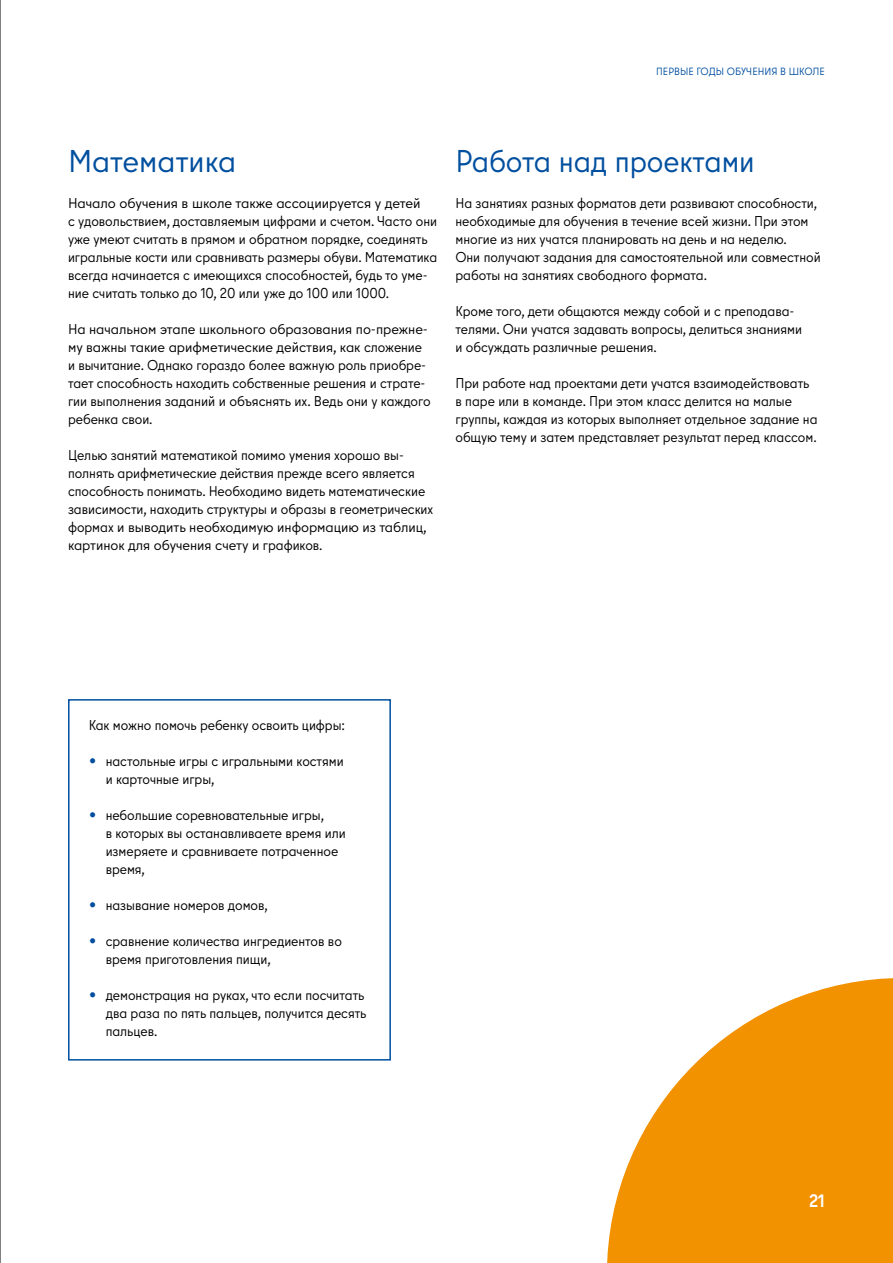
<style>
.page{position:relative;width:893px;height:1263px;background:#fff}
.page>*{position:absolute;margin:0;border:0;box-sizing:border-box;transform-origin:0 0}
.Copy_9_5_pt{font:31.5px "Berlin Type";letter-spacing:-.005em;color:#004f9f;scale:.96 1}
.S2{font:31.5px "Berlin Type";color:#004f9f}
.Pagina_Rot{font:700 18px "Berlin Type";color:#fff;scale:.96 1}
.Copy_9_5_pt-2{font:14.25px/18px "Berlin Type";letter-spacing:-.005em;color:#000;scale:.96 1}
.Copy_9_5_pt-3{font:14.25px/18px "Berlin Type";letter-spacing:-.005em;color:#000}
.Kapitel{font:10.5px "Berlin Type";letter-spacing:.005em;color:#004f9f;scale:.96 1}
.s1{font-size:18px;color:#004f9f}
</style>
<div class="page">
<svg style="left:607px;top:978px;width:286px;height:285px;fill:#f39200"></svg>
<div style="left:68px;top:699px;width:323px;height:361px;border:2px solid #004f9f"></div>
<hr style="left:0;top:0;width:1px;height:1263px;background:#000">
<p class="Kapitel" style="left:656px;top:65px;width:177px">ПЕРВЫЕ ГОДЫ ОБУЧЕНИЯ В ШКОЛЕ</p>
<p class="S2" style="left:68px;top:142px;width:170px">Математика</p>
<p class="Copy_9_5_pt-3" style="left:68px;top:194px;width:371px">Начало обучения в школе также ассоциируется у детей<br>с удовольствием, доставляемым цифрами и счетом. Часто они уже умеют считать в прямом и обратном порядке, соединять игральные кости или сравнивать размеры обуви. Математика всегда начинается с имеющихся способностей, будь то уме&shy;ние считать только до 10, 20 или уже до 100 или 1000.</p>
<p class="Copy_9_5_pt-3" style="left:68px;top:320px;width:364px">На начальном этапе школьного образования по-прежне&shy;му важны такие арифметические действия, как сложение и вычитание. Однако гораздо более важную роль приобре&shy;тает способность находить собственные решения и страте&shy;гии выполнения заданий и объяснять их. Ведь они у каждого ребенка свои.</p>
<p class="Copy_9_5_pt-2" style="left:68px;top:446px;width:382px">Целью занятий математикой помимо умения хорошо вы&shy;полнять арифметические действия прежде всего является способность понимать. Необходимо видеть математические зависимости, находить структуры и образы в геометрических формах и выводить необходимую информацию из таблиц, картинок для обучения счету и графиков.</p>
<p class="Copy_9_5_pt" style="left:455px;top:142px;width:313px">Работа над проектами</p>
<p class="Copy_9_5_pt-2" style="left:455px;top:194px;width:382px">На занятиях разных форматов дети развивают способности, необходимые для обучения в течение всей жизни. При этом многие из них учатся планировать на день и на неделю.<br>Они получают задания для самостоятельной или совместной работы на занятиях свободного формата.</p>
<p class="Copy_9_5_pt-2" style="left:455px;top:302px;width:362px">Кроме того, дети общаются между собой и с преподава&shy;телями. Они учатся задавать вопросы, делиться знаниями и обсуждать различные решения.</p>
<p class="Copy_9_5_pt-2" style="left:455px;top:374px;width:379px">При работе над проектами дети учатся взаимодействовать в паре или в команде. При этом класс делится на малые группы, каждая из которых выполняет отдельное задание на общую тему и затем представляет результат перед классом.</p>
<p class="Copy_9_5_pt-2" style="left:89px;top:716px;width:269px">Как можно помочь ребенку освоить цифры:</p>
<p class="Copy_9_5_pt-2" style="left:106px;top:752px;width:249px;text-indent:-17px"><span class="s1">•</span> настольные игры с игральными костями и карточные игры,</p>
<p class="Copy_9_5_pt-2" style="left:106px;top:806px;width:252px;text-indent:-17px"><span class="s1">•</span> небольшие соревновательные игры,<br>в которых вы останавливаете время или измеряете и сравниваете потраченное время,</p>
<p class="Copy_9_5_pt-2" style="left:89px;top:896px;width:188px"><span class="s1">•</span> называние номеров домов,</p>
<p class="Copy_9_5_pt-2" style="left:106px;top:932px;width:248px;text-indent:-17px"><span class="s1">•</span> сравнение количества ингредиентов во время приготовления пищи,</p>
<p class="Copy_9_5_pt-2" style="left:106px;top:986px;width:273px;text-indent:-17px"><span class="s1">•</span> демонстрация на руках, что если посчитать два раза по пять пальцев, получится десять пальцев.</p>
<p class="Pagina_Rot" style="left:809px;top:1189px;width:18px">21</p>
</div>
